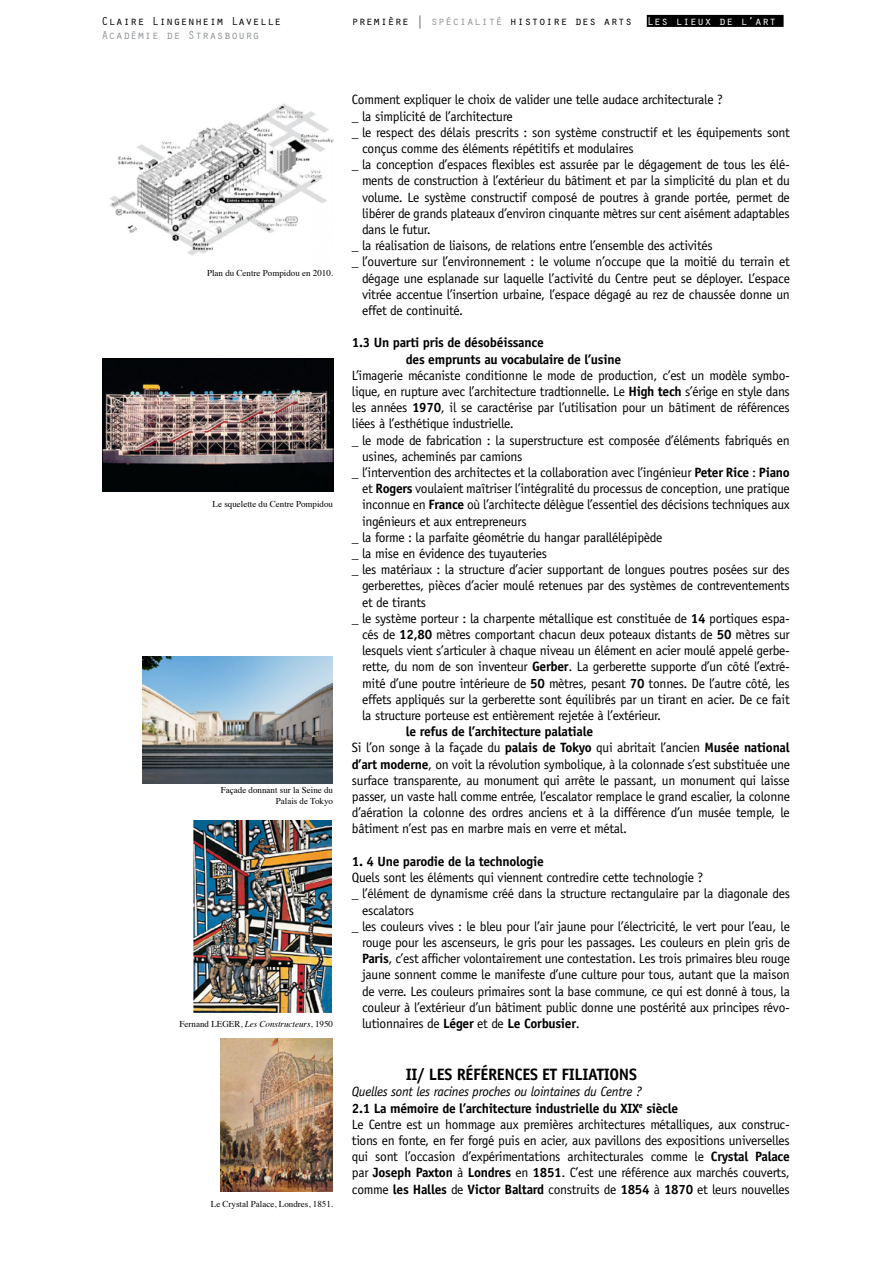
<style>
.page{position:relative;width:893px;height:1263px;background:#fff}
.page>*{position:absolute;margin:0;border:0;box-sizing:border-box;transform-origin:0 0}
.t1{font:700 16.5px "Officina Sans Std";letter-spacing:-.02em;color:#000}
.t2{font:13.5px/16.2px "Officina Sans Std";letter-spacing:-.02em;color:#000}
.t3{font:700 13.5px/16.2px "Officina Sans Std";letter-spacing:-.02em;color:#000}
.t4{font:12px "Orator Std";color:#000}
.t5{font:12px "Orator Std";color:#939598}
.t6{font:9px/10.8px "Times";color:#000;text-align:right}
.s1{color:#939598}
.s2{color:#fff}
.s3{font-style:italic}
.s4{font-weight:700}
</style>
<div class="page">
<div style="left:647px;top:15px;width:137px;height:12px;background:#000"></div>
<img style="left:109px;top:103px;width:224px;height:153px">
<img style="left:102px;top:358px;width:231px;height:133px">
<img style="left:143px;top:657px;width:190px;height:126px">
<img style="left:193px;top:821px;width:138px;height:191px">
<img style="left:220px;top:1038px;width:112px;height:153px">
<p class="t4" style="left:101px;top:12px;width:182px">Claire Lingenheim Lavelle</p>
<p class="t4" style="left:352px;top:12px;width:426px">premiÈre | <span class="s1">spécialité</span> histoire des arts <span class="s2">Les lieux de l’art</span></p>
<p class="t5" style="left:101px;top:27px;width:160px">Académie de Strasbourg</p>
<p class="t6" style="left:207px;top:267px;width:127px">Plan du Centre Pompidou en 2010.</p>
<p class="t6" style="left:213px;top:498px;width:122px">Le squelette du Centre Pompidou</p>
<p class="t6" style="left:221px;top:784px;width:114px">Façade donnant sur la Seine du<br>Palais de Tokyo</p>
<p class="t6" style="left:180px;top:1018px;width:155px">Fernand LEGER, <span class="s3">Les Constructeurs</span>, 1950</p>
<p class="t6" style="left:211px;top:1197px;width:124px">Le Crystal Palace, Londres, 1851.</p>
<p class="t2" style="left:352px;top:92px;width:372px">Comment expliquer le choix de valider une telle audace architecturale ?</p>
<p class="t2" style="left:352px;top:108px;width:162px">_ la simplicité de l’architecture</p>
<p class="t2" style="left:352px;top:124px;width:439px">_ le respect des délais prescrits : son système constructif et les équipements sont</p>
<p class="t2" style="left:362px;top:140px;width:273px">conçus comme des éléments répétitifs et modulaires</p>
<p class="t2" style="left:352px;top:157px;width:439px">_ la conception d’espaces flexibles est assurée par le dégagement de tous les élé-</p>
<p class="t2" style="left:362px;top:173px;width:429px">ments de construction à l’extérieur du bâtiment et par la simplicité du plan et du</p>
<p class="t2" style="left:362px;top:189px;width:429px">volume. Le système constructif composé de poutres à grande portée, permet de</p>
<p class="t2" style="left:362px;top:205px;width:429px">libérer de grands plateaux d’environ cinquante mètres sur cent aisément adaptables</p>
<p class="t2" style="left:362px;top:221px;width:70px">dans le futur.</p>
<p class="t2" style="left:352px;top:238px;width:362px">_ la réalisation de liaisons, de relations entre l’ensemble des activités</p>
<p class="t2" style="left:352px;top:254px;width:439px">_ l’ouverture sur l’environnement : le volume n’occupe que la moitié du terrain et</p>
<p class="t2" style="left:362px;top:270px;width:429px">dégage une esplanade sur laquelle l’activité du Centre peut se déployer. L’espace</p>
<p class="t2" style="left:362px;top:286px;width:429px">vitrée accentue l’insertion urbaine, l’espace dégagé au rez de chaussée donne un</p>
<p class="t2" style="left:362px;top:302px;width:102px">effet de continuité.</p>
<p class="t3" style="left:406px;top:335px;width:217px;text-indent:-54px">1.3 Un parti pris de désobéissance<br>des emprunts au vocabulaire de l’usine</p>
<p class="t2" style="left:352px;top:367px;width:439px">L’imagerie mécaniste conditionne le mode de production, c’est un modèle symbo-</p>
<p class="t2" style="left:352px;top:383px;width:439px">lique, en rupture avec l’architecture tradtionnelle. Le <span class="s4">High tech</span> s’érige en style dans</p>
<p class="t2" style="left:352px;top:400px;width:439px">les années <span class="s4">1970</span>, il se caractérise par l’utilisation pour un bâtiment de références</p>
<p class="t2" style="left:352px;top:416px;width:163px">liées à l’esthétique industrielle.</p>
<p class="t2" style="left:352px;top:432px;width:439px">_ le mode de fabrication : la superstructure est composée d’éléments fabriqués en</p>
<p class="t2" style="left:362px;top:448px;width:162px">usines, acheminés par camions</p>
<p class="t2" style="left:352px;top:464px;width:439px">_ l’intervention des architectes et la collaboration avec l’ingénieur <span class="s4">Peter Rice</span> : <span class="s4">Piano</span></p>
<p class="t2" style="left:362px;top:481px;width:429px">et <span class="s4">Rogers</span> voulaient maîtriser l’intégralité du processus de conception, une pratique</p>
<p class="t2" style="left:362px;top:497px;width:429px">inconnue en <span class="s4">France</span> où l’architecte délègue l’essentiel des décisions techniques aux</p>
<p class="t2" style="left:362px;top:513px;width:166px">ingénieurs et aux entrepreneurs</p>
<p class="t2" style="left:352px;top:529px;width:312px">_ la forme : la parfaite géométrie du hangar parallélépipède</p>
<p class="t2" style="left:352px;top:545px;width:197px">_ la mise en évidence des tuyauteries</p>
<p class="t2" style="left:352px;top:562px;width:439px">_ les matériaux : la structure d’acier supportant de longues poutres posées sur des</p>
<p class="t2" style="left:362px;top:578px;width:429px">gerberettes, pièces d’acier moulé retenues par des systèmes de contreventements</p>
<p class="t2" style="left:362px;top:594px;width:66px">et de tirants</p>
<p class="t2" style="left:352px;top:610px;width:439px">_ le système porteur : la charpente métallique est constituée de <span class="s4">14</span> portiques espa-</p>
<p class="t2" style="left:362px;top:626px;width:429px">cés de <span class="s4">12,80</span> mètres comportant chacun deux poteaux distants de <span class="s4">50</span> mètres sur</p>
<p class="t2" style="left:362px;top:643px;width:429px">lesquels vient s’articuler à chaque niveau un élément en acier moulé appelé gerbe-</p>
<p class="t2" style="left:362px;top:659px;width:429px">rette, du nom de son inventeur <span class="s4">Gerber</span>. La gerberette supporte d’un côté l’extré-</p>
<p class="t2" style="left:362px;top:675px;width:429px">mité d’une poutre intérieure de <span class="s4">50</span> mètres, pesant <span class="s4">70</span> tonnes. De l’autre côté, les</p>
<p class="t2" style="left:362px;top:691px;width:429px">effets appliqués sur la gerberette sont équilibrés par un tirant en acier. De ce fait</p>
<p class="t2" style="left:362px;top:707px;width:301px">la structure porteuse est entièrement rejetée à l’extérieur.</p>
<p class="t2" style="left:352px;top:724px;width:439px;text-indent:54px"><span class="s4">le refus de l’architecture palatiale<br></span>Si l’on songe à la façade du <span class="s4">palais de Tokyo</span> qui abritait l’ancien <span class="s4">Musée national d’art moderne</span>, on voit la révolution symbolique, à la colonnade s’est substituée une surface transparente, au monument qui arrête le passant, un monument qui laisse passer, un vaste hall comme entrée, l’escalator remplace le grand escalier, la colonne d’aération la colonne des ordres anciens et à la différence d’un musée temple, le bâtiment n’est pas en marbre mais en verre et métal.</p>
<p class="t3" style="left:352px;top:853px;width:193px">1. 4 Une parodie de la technologie</p>
<p class="t2" style="left:352px;top:869px;width:353px">Quels sont les éléments qui viennent contredire cette technologie ?</p>
<p class="t2" style="left:352px;top:886px;width:440px">_ l’élément de dynamisme créé dans la structure rectangulaire par la diagonale des</p>
<p class="t2" style="left:362px;top:902px;width:53px">escalators</p>
<p class="t2" style="left:352px;top:918px;width:440px">_ les couleurs vives : le bleu pour l’air jaune pour l’électricité, le vert pour l’eau, le</p>
<p class="t2" style="left:362px;top:934px;width:429px">rouge pour les ascenseurs, le gris pour les passages. Les couleurs en plein gris de</p>
<p class="t2" style="left:362px;top:950px;width:429px"><span class="s4">Paris</span>, c’est afficher volontairement une contestation. Les trois primaires bleu rouge</p>
<p class="t2" style="left:362px;top:967px;width:429px">jaune sonnent comme le manifeste d’une culture pour tous, autant que la maison</p>
<p class="t2" style="left:362px;top:983px;width:429px">de verre. Les couleurs primaires sont la base commune, ce qui est donné à tous, la</p>
<p class="t2" style="left:362px;top:999px;width:429px">couleur à l’extérieur d’un bâtiment public donne une postérité aux principes révo-</p>
<p class="t2" style="left:362px;top:1015px;width:219px">lutionnaires de <span class="s4">Léger</span> et de <span class="s4">Le Corbusier</span>.</p>
<p class="t1" style="left:406px;top:1064px;width:92px">II/ Les références</p>
<p class="t1" style="left:542px;top:1064px;width:28px">et filiations</p>
<p class="t2" style="left:352px;top:1084px;width:439px"><span class="s3">Quelles sont les racines proches ou lointaines du Centre ?<br></span><span class="s4">2.1 La mémoire de l’architecture industrielle du XIX</span><sup>e</sup> <span class="s4">siècle<br></span>Le Centre est un hommage aux premières architectures métalliques, aux construc&shy;tions en fonte, en fer forgé puis en acier, aux pavillons des expositions universelles qui sont l’occasion d’expérimentations architecturales comme le <span class="s4">Crystal Palace </span>par <span class="s4">Joseph Paxton</span> à <span class="s4">Londres</span> en <span class="s4">1851</span>. C’est une référence aux marchés couverts, comme <span class="s4">les Halles</span> de <span class="s4">Victor Baltard</span> construits de <span class="s4">1854</span> à <span class="s4">1870</span> et leurs nouvelles</p>
</div>
